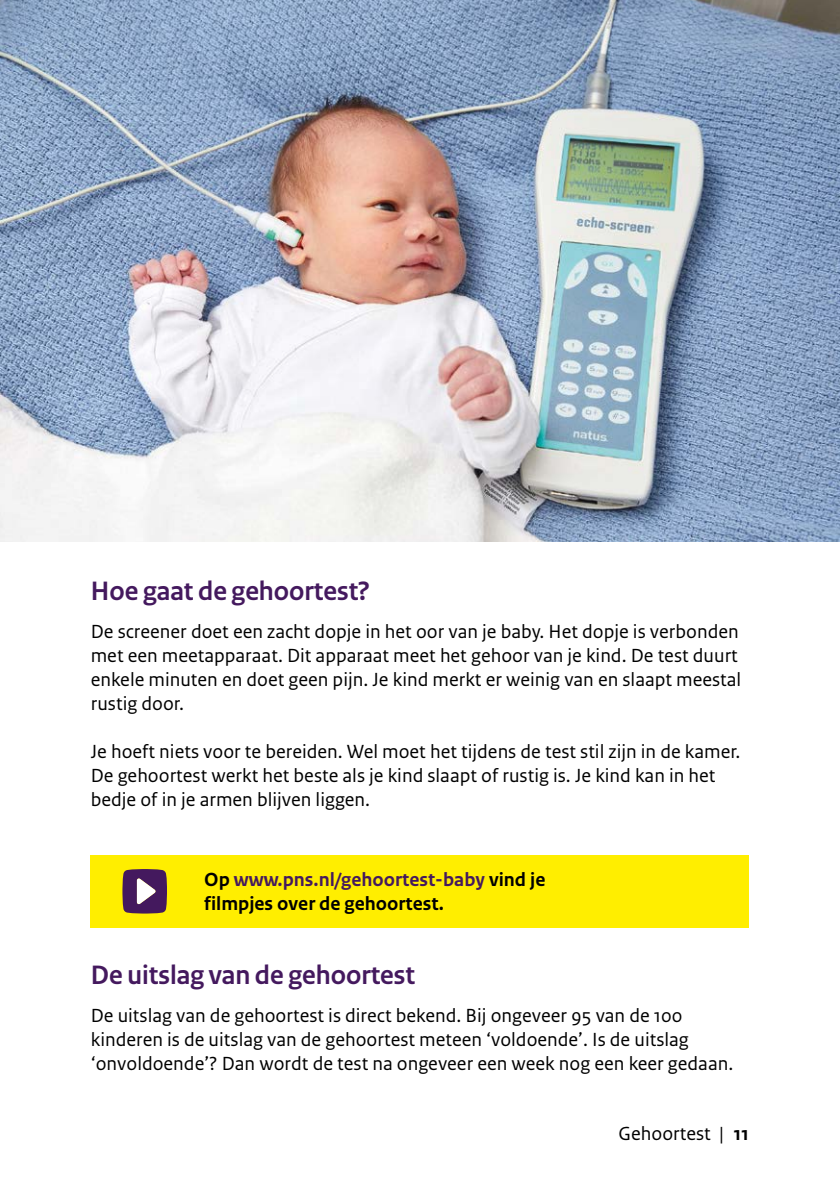
<style>
.page{position:relative;width:840px;height:1191px;background:#fff}
.page>*{position:absolute;margin:0;border:0;box-sizing:border-box;transform-origin:0 0}
.t1{font:700 28px "Rijksoverheid Sans Heading";color:#44195e}
._10_RIVM_Broodtekst{font:20px/24px "Rijksoverheid Sans Text";color:#000}
.t2{font:700 20px/24px "Rijksoverheid Sans Text";color:#000}
.s1{color:#44195e}
.s2{font-weight:700}
</style>
<div class="page">
<img style="left:0;top:0;width:839px;height:541px">
<div style="left:91px;top:855px;width:657px;height:72px;background:#fe0"></div>
<svg style="left:122px;top:869px;width:45px;height:44px;background:#68456f"></svg>
<h4 class="t1" style="left:91px;top:575px;width:280px">Hoe gaat de gehoortest?</h4>
<p class="_10_RIVM_Broodtekst" style="left:91px;top:619px;width:651px">De screener doet een zacht dopje in het oor van je baby. Het dopje is verbonden met een meetapparaat. Dit apparaat meet het gehoor van je kind. De test duurt enkele minuten en doet geen pijn. Je kind merkt er weinig van en slaapt meestal rustig door.</p>
<p class="_10_RIVM_Broodtekst" style="left:91px;top:739px;width:650px">Je hoeft niets voor te bereiden. Wel moet het tijdens de test stil zijn in de kamer.<br>De gehoortest werkt het beste als je kind slaapt of rustig is. Je kind kan in het bedje of in je armen blijven liggen.</p>
<h4 class="t2" style="left:204px;top:867px;width:342px">Op <span class="s1">www.pns.nl/gehoortest-baby</span> vind je filmpjes over de gehoortest.</h4>
<h4 class="t1" style="left:91px;top:959px;width:325px">De uitslag van de gehoortest</h4>
<p class="_10_RIVM_Broodtekst" style="left:91px;top:1003px;width:643px">De uitslag van de gehoortest is direct bekend. Bij ongeveer 95 van de 100 kinderen is de uitslag van de gehoortest meteen ‘voldoende’. Is de uitslag ‘onvoldoende’? Dan wordt de test na ongeveer een week nog een keer gedaan.</p>
<p class="_10_RIVM_Broodtekst" style="left:618px;top:1121px;width:132px">Gehoortest | <span class="s2">11</span></p>
</div>
